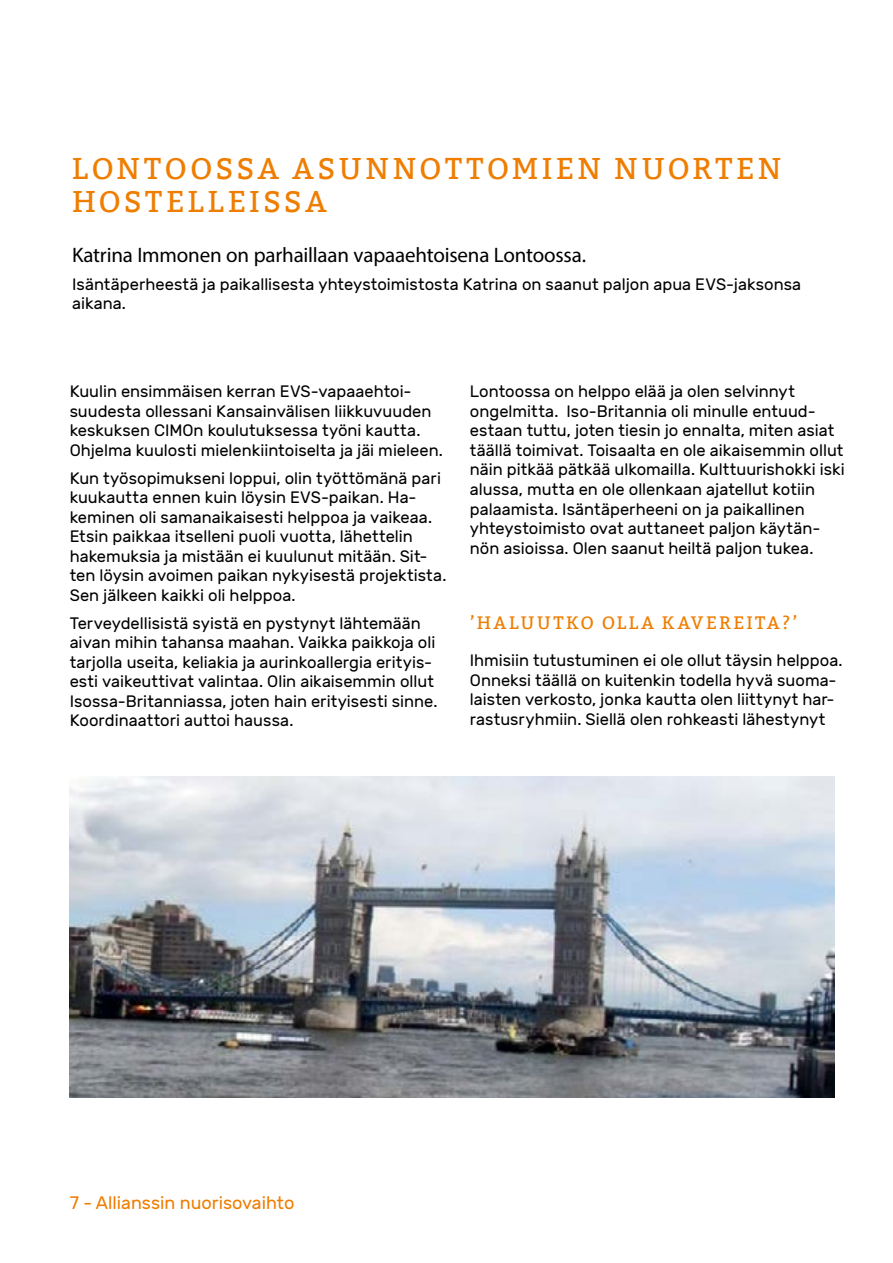
<style>
.page{position:relative;width:893px;height:1263px;background:#fff}
.page>*{position:absolute;margin:0;border:0;box-sizing:border-box;transform-origin:0 0}
.t1{font:30px/33px "Bitter";letter-spacing:.105em;color:#ef7d00}
.t2{font:21px "Myriad Pro";letter-spacing:-.01em;color:#000}
.t3{font:18px "Rubik";color:#ef7d00}
.t4{font:18px "Bitter";letter-spacing:.13em;color:#ef7d00}
.t5{font:16.5px/19.5px "Rubik";color:#000}
</style>
<div class="page">
<img style="left:70px;top:776px;width:765px;height:321px">
<h1 class="t1" style="left:72px;top:152px;width:711px">LONTOOSSA ASUNNOTTOMIEN NUORTEN<br>HOSTELLEISSA</h1>
<p class="t2" style="left:72px;top:242px;width:516px">Katrina Immonen on parhaillaan vapaaehtoisena Lontoossa.</p>
<p class="t5" style="left:72px;top:275px;width:731px">Isäntäperheestä ja paikallisesta yhteystoimistosta Katrina on saanut paljon apua EVS-jaksonsa aikana.</p>
<p class="t5" style="left:70px;top:382px;width:375px">Kuulin ensimmäisen kerran EVS-vapaaehtoi&shy;suudesta ollessani Kansainvälisen liikkuvuuden keskuksen CIMOn koulutuksessa työni kautta.<br>Ohjelma kuulosti mielenkiintoiselta ja jäi mieleen.</p>
<p class="t5" style="left:70px;top:469px;width:378px">Kun työsopimukseni loppui, olin työttömänä pari kuukautta ennen kuin löysin EVS-paikan. Ha&shy;keminen oli samanaikaisesti helppoa ja vaikeaa.<br>Etsin paikkaa itselleni puoli vuotta, lähettelin hakemuksia ja mistään ei kuulunut mitään. Sit&shy;ten löysin avoimen paikan nykyisestä projektista.<br>Sen jälkeen kaikki oli helppoa.</p>
<p class="t5" style="left:70px;top:614px;width:369px">Terveydellisistä syistä en pystynyt lähtemään aivan mihin tahansa maahan. Vaikka paikkoja oli tarjolla useita, keliakia ja aurinkoallergia erityis&shy;esti vaikeuttivat valintaa. Olin aikaisemmin ollut Isossa-Britanniassa, joten hain erityisesti sinne.<br>Koordinaattori auttoi haussa.</p>
<p class="t5" style="left:470px;top:382px;width:376px">Lontoossa on helppo elää ja olen selvinnyt ongelmitta. Iso-Britannia oli minulle entuud&shy;estaan tuttu, joten tiesin jo ennalta, miten asiat täällä toimivat. Toisaalta en ole aikaisemmin ollut näin pitkää pätkää ulkomailla. Kulttuurishokki iski</p>
<p class="t5" style="left:470px;top:480px;width:352px">alussa, mutta en ole ollenkaan ajatellut kotiin palaamista. Isäntäperheeni on ja paikallinen yhteystoimisto ovat auttaneet paljon käytän&shy;nön asioissa. Olen saanut heiltä paljon tukea.</p>
<p class="t4" style="left:470px;top:612px;width:329px">’HALUUTKO OLLA KAVEREITA?’</p>
<p class="t5" style="left:470px;top:651px;width:374px">Ihmisiin tutustuminen ei ole ollut täysin helppoa.<br>Onneksi täällä on kuitenkin todella hyvä suoma&shy;laisten verkosto, jonka kautta olen liittynyt har&shy;rastusryhmiin. Siellä olen rohkeasti lähestynyt</p>
<p class="t3" style="left:70px;top:1193px;width:226px">7 - Allianssin nuorisovaihto</p>
</div>
